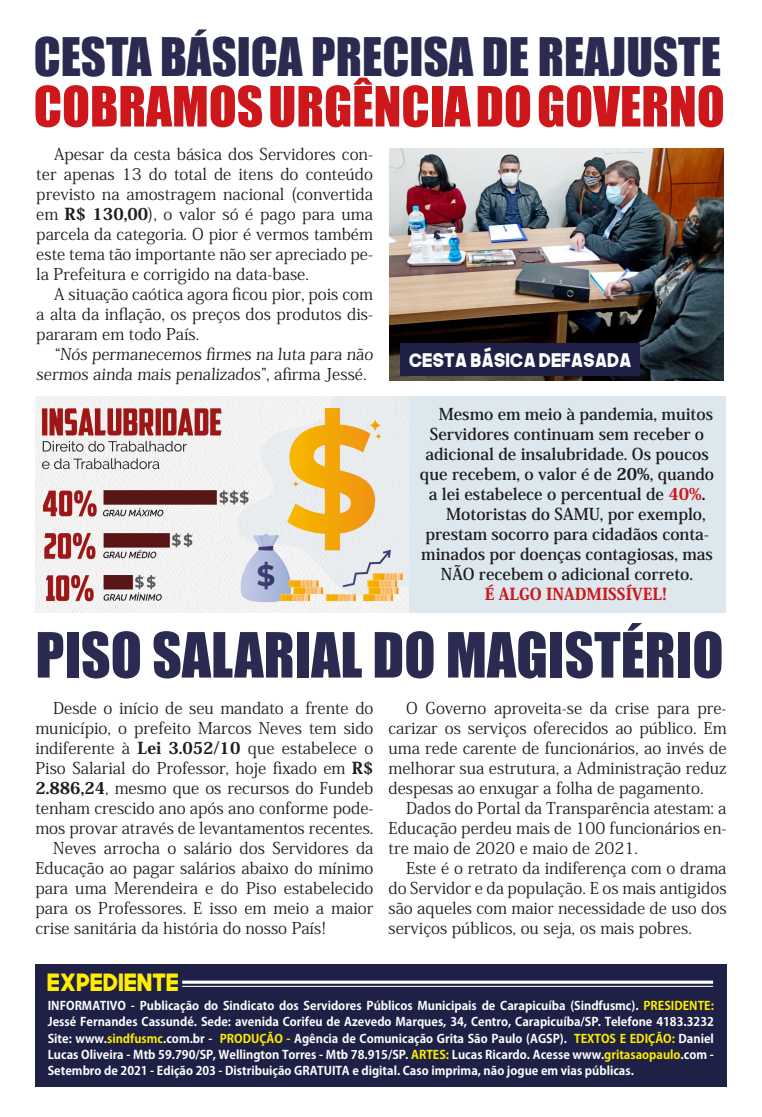
<style>
.page{position:relative;width:762px;height:1117px;background:#fff}
.page>*{position:absolute;margin:0;border:0;box-sizing:border-box;transform-origin:0 0}
.Estilo_de_parágrafo{font:57.5px "Impact";color:#2b2a50}
.Estilo_de_parágrafo-2{font:51.25px "Impact";color:#cd171a}
.Estilo_de_parágrafo-3{font:48.75px "Impact";color:#2b2a50}
.Estilo_de_parágrafo-4{font:23.75px "The Next Font";letter-spacing:-.01em;color:#ffed00}
.t1{font:18.75px "The Next Font";letter-spacing:-.01em;color:#fff}
.Estilo_de_parágrafo-5{font:16.25px/20px "Koz Min Pro";color:#1d1d1b;text-align:justify}
.Estilo_de_parágrafo-6{font:700 16.25px "Koz Min Pro";color:#1d1d1b}
.Estilo_de_parágrafo-7{font:800 16.25px "Koz Min Pro";color:#cd171a}
.Estilo_de_parágrafo-8{font:800 16.25px "Koz Min Pro";color:#1d1d1b}
.Estilo_de_parágrafo-9{font:700 11.88px/16.2px "Koz Go Pr 6 N";color:#fff;text-align:right}
.s1{font-weight:800}
.s2{font-weight:800;color:#cd171a}
.s3{color:#ffed00}
</style>
<div class="page">
<div style="left:40px;top:396px;width:685px;height:217px;background:#dce7ee"></div>
<img style="left:390px;top:148px;width:334px;height:232px">
<div style="left:35px;top:963px;width:691px;height:123px;background:#1e2145"></div>
<hr style="left:182px;top:980px;width:531px;height:3px;background:#fff">
<hr style="left:182px;top:985px;width:531px;height:1px;background:#fff">
<img style="left:35px;top:396px;width:374px;height:216px">
<div style="left:400px;top:343px;width:240px;height:33px;background:#1e2145"></div>
<p class="Estilo_de_parágrafo-3" style="left:34px;top:19px;width:689px">CESTA BÁSICA PRECISA DE REAJUSTE</p>
<p class="Estilo_de_parágrafo-2" style="left:34px;top:67px;width:692px">COBRAMOSURGÊNCIADOGOVERNO</p>
<p class="Estilo_de_parágrafo-5" style="left:36px;top:163px;width:338px">ter apenas 13 do total de itens do conteúdo</p>
<p class="Estilo_de_parágrafo-5" style="left:54px;top:143px;width:320px">Apesar da cesta básica dos Servidores con-</p>
<p class="Estilo_de_parágrafo-5" style="left:36px;top:183px;width:338px">previsto na amostragem nacional (convertida em <span class="s1">R$ 130,00</span> o,) valor só é pago para uma parcela da categoria O. pior é vermos também</p>
<p class="Estilo_de_parágrafo-5" style="left:36px;top:263px;width:274px">la Prefeitura e corrigido na data-base.</p>
<p class="Estilo_de_parágrafo-5" style="left:36px;top:243px;width:338px">este tema tão importante não ser apreciado pe-</p>
<p class="Estilo_de_parágrafo-5" style="left:54px;top:283px;width:320px">A situação caótica agora ficou pior, pois com</p>
<p class="Estilo_de_parágrafo-5" style="left:36px;top:323px;width:164px">pararam em todo País.</p>
<p class="Estilo_de_parágrafo-5" style="left:36px;top:303px;width:338px">a alta da inflação, os preços dos produtos dis-</p>
<p class="Estilo_de_parágrafo-5" style="left:36px;top:343px;width:340px;text-indent:18px">“Nós permanecemos firmes na luta para não sermos ainda mais penalizados ,” afirma Jessé.</p>
<p class="t1" style="left:409px;top:347px;width:225px">CESTA BÁSICA DEFASADA</p>
<p class="Estilo_de_parágrafo-6" style="left:439px;top:402px;width:276px">Mesmo em meio à pandemia, muitos</p>
<p class="Estilo_de_parágrafo-6" style="left:430px;top:422px;width:276px">Servidores continuam sem receber o</p>
<p class="Estilo_de_parágrafo-6" style="left:425px;top:442px;width:285px">adicional de insalubridade. Os poucos</p>
<p class="Estilo_de_parágrafo-6" style="left:420px;top:462px;width:296px">que recebem o, valor é de <span class="s1">20%</span>, quando</p>
<p class="Estilo_de_parágrafo-6" style="left:429px;top:482px;width:278px">a lei estabelece o percentual de <span class="s2">40%</span><span class="s1">.</span></p>
<p class="Estilo_de_parágrafo-6" style="left:446px;top:502px;width:261px">Motoristas do SAMU, por exemplo,</p>
<p class="Estilo_de_parágrafo-6" style="left:421px;top:542px;width:293px">minados por doenças contagiosas, mas</p>
<p class="Estilo_de_parágrafo-6" style="left:425px;top:522px;width:285px">prestam socorro para cidadãos conta-</p>
<p class="Estilo_de_parágrafo-6" style="left:441px;top:562px;width:254px">NÃO recebem o adicional correto.</p>
<p class="Estilo_de_parágrafo-7" style="left:485px;top:581px;width:184px">É ALGO INADMISSÍVEL!</p>
<p class="Estilo_de_parágrafo" style="left:35px;top:610px;width:689px">PISO SALARIAL DO MAGISTÉRIO</p>
<p class="Estilo_de_parágrafo-5" style="left:35px;top:697px;width:339px;text-align:right">Desde o início de seu mandato a frente do município o, prefeito Marcos Neves tem sido o</p>
<p class="Estilo_de_parágrafo-5" style="left:590px;top:697px;width:19px">da</p>
<p class="Estilo_de_parágrafo-5" style="left:406px;top:697px;width:13px">O</p>
<p class="Estilo_de_parágrafo-5" style="left:388px;top:737px;width:339px">uma rede carente de funcionários, ao invés de melhorar sua estrutura a, Administração reduz despesas ao enxugar a folha de pagamento.</p>
<p class="Estilo_de_parágrafo-5" style="left:406px;top:797px;width:322px">Dados do Portal da Transparência atestam a:</p>
<p class="Estilo_de_parágrafo-5" style="left:388px;top:837px;width:251px">tre maio de 2020 e maio de 2021.</p>
<p class="Estilo_de_parágrafo-5" style="left:425px;top:697px;width:62px">Governo</p>
<p class="Estilo_de_parágrafo-5" style="left:494px;top:697px;width:90px">aproveita-se</p>
<p class="Estilo_de_parágrafo-5" style="left:615px;top:697px;width:36px">crise</p>
<p class="Estilo_de_parágrafo-5" style="left:657px;top:697px;width:34px">para</p>
<p class="Estilo_de_parágrafo-5" style="left:697px;top:697px;width:31px">pre-</p>
<p class="Estilo_de_parágrafo-5" style="left:388px;top:717px;width:339px">carizar os serviços oferecidos ao público. Em</p>
<p class="Estilo_de_parágrafo-8" style="left:138px;top:736px;width:104px">Lei 3.052/10</p>
<p class="Estilo_de_parágrafo-5" style="left:35px;top:737px;width:339px;text-align:left">indiferente<br>Piso Salarial do Professor, hoje fixado em <span class="s1">R$<br>2.886,24</span>, mesmo que os recursos do Fundeb</p>
<p class="Estilo_de_parágrafo-5" style="left:35px;top:817px;width:339px">mos provar através de levantamentos recentes.</p>
<p class="Estilo_de_parágrafo-5" style="left:282px;top:737px;width:77px">estabelece</p>
<p class="Estilo_de_parágrafo-5" style="left:122px;top:737px;width:10px">à</p>
<p class="Estilo_de_parágrafo-5" style="left:248px;top:737px;width:28px">que</p>
<p class="Estilo_de_parágrafo-5" style="left:35px;top:797px;width:339px">tenham crescido ano após ano conforme pode-</p>
<p class="Estilo_de_parágrafo-5" style="left:356px;top:837px;width:19px">da</p>
<p class="Estilo_de_parágrafo-5" style="left:388px;top:817px;width:339px">Educação perdeu mais de 100 funcionários en-</p>
<p class="Estilo_de_parágrafo-5" style="left:388px;top:857px;width:339px;text-indent:18px">Este oé retrato da indiferença com o drama do Servidor e da população E. os mais antigidos são aqueles com maior necessidade de uso dos serviços públicos, ou seja, os mais pobres.</p>
<p class="Estilo_de_parágrafo-5" style="left:104px;top:837px;width:58px">arrocha</p>
<p class="Estilo_de_parágrafo-5" style="left:184px;top:837px;width:50px">salário</p>
<p class="Estilo_de_parágrafo-5" style="left:240px;top:837px;width:27px">dos</p>
<p class="Estilo_de_parágrafo-5" style="left:272px;top:837px;width:78px">Servidores</p>
<p class="Estilo_de_parágrafo-5" style="left:35px;top:837px;width:339px;text-align:left;text-indent:18px">Neves<br>Educação ao pagar salários abaixo do mínimo para uma Merendeira e do Piso estabelecido para os Professores E. isso em meio a maior crise sanitária da história do nosso País!</p>
<p class="Estilo_de_parágrafo-5" style="left:167px;top:837px;width:10px">o</p>
<p class="Estilo_de_parágrafo-4" style="left:47px;top:966px;width:134px">EXPEDIENTE</p>
<p class="Estilo_de_parágrafo-9" style="left:48px;top:997px;width:667px">INFORMATIVO - Publicação do Sindicato dos Servidores Públicos Municipais de Carapicuíba (Sindfusmc .) <span class="s3">PRESIDENTE:<br></span>Jessé Fernandes Cassundé. Sede: avenida Corifeu de Azevedo Marques, 34, Centro, Carapicuíba/SP. Telefone 4183.3232<br><span class="s3">TEXTOS E EDIÇÃO:</span> Daniel</p>
<p class="Estilo_de_parágrafo-9" style="left:220px;top:1030px;width:349px"><span class="s3">PRODUÇÃO -</span> Agência de Comunicação Grita São Paulo (AGSP .)</p>
<p class="Estilo_de_parágrafo-9" style="left:48px;top:1030px;width:667px;text-align:left">Site: www.<span class="s3">sindfusmc</span>.com.br -<br>Lucas Oliveira - Mtb 59.790/SP, Wellington Torres - Mtb 78.915/SP. <span class="s3">ARTES:</span> Lucas Ricardo. Acesse www.<span class="s3">gritasaopaulo</span>.com -<br>Setembro de 2021 - Edição 203 - Distribuição GRATUITA e digital. Caso imprima, não jogue em vias públicas.</p>
</div>
